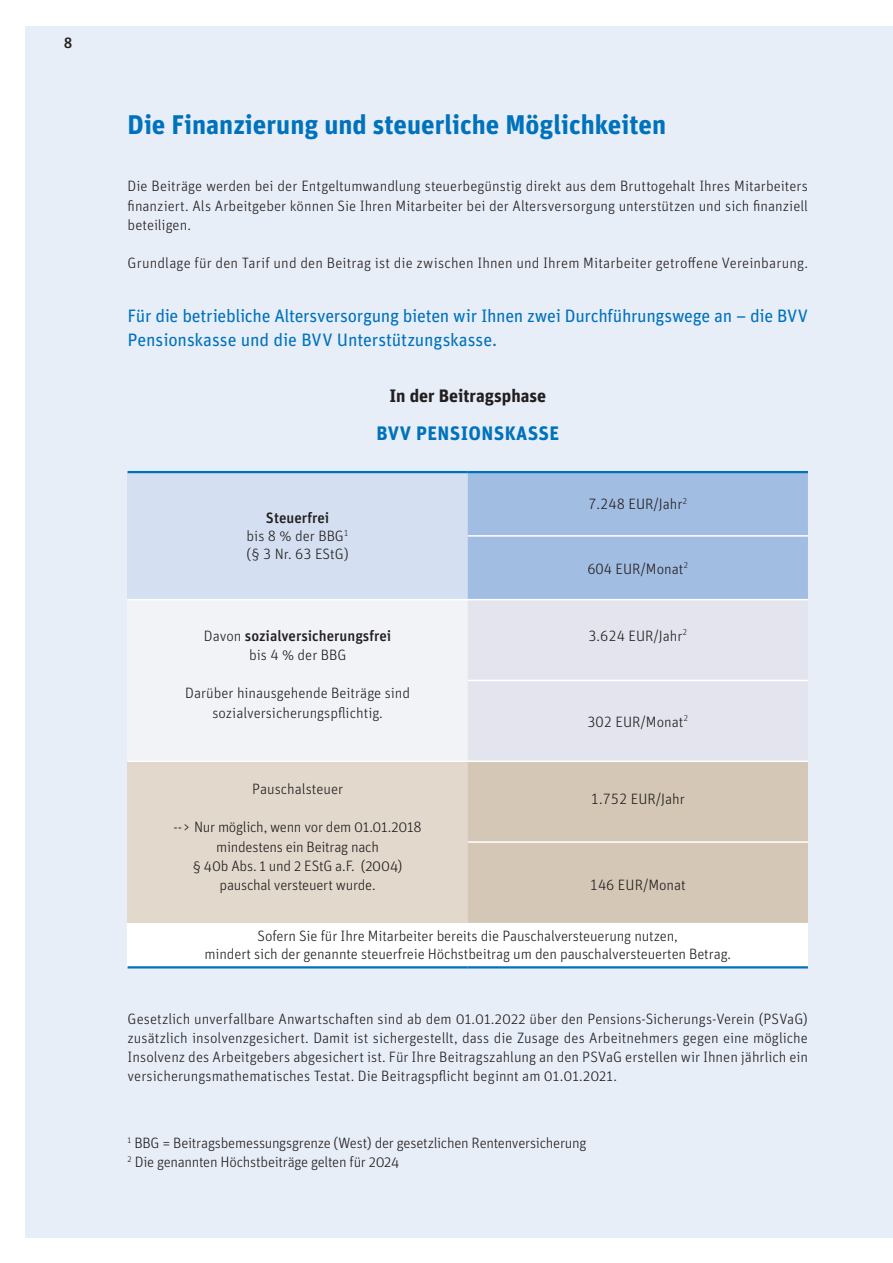
<style>
.page{position:relative;width:893px;height:1263px;background:#fff}
.page>*{position:absolute;margin:0;border:0;box-sizing:border-box;transform-origin:0 0}
.t1{font:700 27px "Unit OT";color:#0072bc}
.t2{font:700 19.5px "Unit OT";letter-spacing:.02em;color:#0072bc}
.t3{font:18px/24px "Unit Pro";letter-spacing:-.015em;color:#0072bc}
.t4{font:700 18px "Unit OT";color:#231f20}
.t5{font:300 15px/19.2px "Unit OT";letter-spacing:-.01em;color:#231f20;text-align:justify}
.t6{font:300 15px/18px "Unit Pro";color:#231f20}
.t7{font:300 15px "Unit OT";letter-spacing:.01em;color:#231f20}
.t8{font:500 15px "Unit Pro";color:#231f20}
.t9{font:500 15px "Unit OT";color:#231f20}
.s1{font-weight:300}
.s2{font-family:"Unit Pro"}
</style>
<div class="page">
<div style="left:26px;top:26px;width:867px;height:1211px;background:#e8eef8"></div>
<div style="left:128px;top:472px;width:340px;height:128px;background:#d4e0f1"></div>
<div style="left:468px;top:473px;width:340px;height:126px;background:#a2bde2"></div>
<div style="left:128px;top:600px;width:340px;height:161px;background:#f1f3f7"></div>
<div style="left:128px;top:761px;width:340px;height:162px;background:#e2d9cc"></div>
<div style="left:468px;top:762px;width:340px;height:161px;background:#d4c7b5"></div>
<div style="left:128px;top:923px;width:680px;height:44px;background:#fff"></div>
<hr style="left:128px;top:966px;width:340px;height:2px;background:#0072bc">
<hr style="left:468px;top:966px;width:340px;height:2px;background:#0072bc">
<hr style="left:128px;top:471px;width:340px;height:2px;background:#0072bc">
<hr style="left:128px;top:599px;width:340px;height:1px;background:#fff">
<hr style="left:468px;top:599px;width:340px;height:1px;background:#fff">
<hr style="left:468px;top:680px;width:340px;height:1px;background:#fff">
<hr style="left:468px;top:471px;width:340px;height:2px;background:#0072bc">
<hr style="left:468px;top:535px;width:340px;height:2px;background:#fff">
<hr style="left:128px;top:760px;width:340px;height:2px;background:#fff">
<hr style="left:468px;top:760px;width:340px;height:2px;background:#fff">
<hr style="left:468px;top:841px;width:340px;height:2px;background:#fff">
<p class="t9" style="left:64px;top:31px;width:10px">8</p>
<p class="t1" style="left:128px;top:103px;width:540px">Die Finanzierung und steuerliche Möglichkeiten</p>
<p class="t5" style="left:128px;top:175px;width:682px">Die Beiträge werden bei der Entgeltumwandlung steuerbegünstig direkt aus dem Bruttogehalt Ihres Mitarbeiters finanziert. Als Arbeitgeber können Sie Ihren Mitarbeiter bei der Altersversorgung unterstützen und sich finanziell beteiligen.</p>
<p class="t7" style="left:128px;top:251px;width:682px">Grundlage für den Tarif und den Beitrag ist die zwischen Ihnen und Ihrem Mitarbeiter getroffene Vereinbarung.</p>
<p class="t3" style="left:128px;top:303px;width:682px">Für die betriebliche Altersversorgung bieten wir Ihnen zwei Durchführungswege an – die BVV<br>Pensionskasse und die BVV Unterstützungskasse.</p>
<p class="t4" style="left:389px;top:381px;width:158px">In der Beitragsphase</p>
<p class="t8" style="left:266px;top:507px;width:65px">Steuerfrei</p>
<p class="t6" style="left:246px;top:526px;width:104px">bis 8 % der BBG<sup>1 </sup>(§ 3 Nr. 63 EStG)</p>
<p class="t2" style="left:376px;top:418px;width:184px">BVV PENSIONSKASSE</p>
<p class="t8" style="left:204px;top:625px;width:189px"><span class="s1">Davon</span> sozialversicherungsfrei</p>
<p class="t6" style="left:249px;top:646px;width:99px">bis 4 % der BBG</p>
<p class="t6" style="left:185px;top:683px;width:226px;line-height:19.2px;text-align:center">Darüber hinausgehende Beiträge sind sozialversicherungspflichtig.</p>
<p class="t6" style="left:588px;top:494px;width:100px">7.248 EUR/Jahr<sup>2</sup></p>
<p class="t6" style="left:587px;top:560px;width:102px">604 EUR/Monat<sup>2</sup></p>
<p class="t6" style="left:588px;top:627px;width:100px">3.624 EUR/Jahr<sup>2</sup></p>
<p class="t6" style="left:587px;top:713px;width:102px">302 EUR/Monat<sup>2</sup></p>
<p class="t6" style="left:252px;top:780px;width:93px">Pauschalsteuer</p>
<p class="t5" style="left:174px;top:816px;width:250px;text-align:center"><span class="s2">--&gt;</span> Nur möglich, wenn vor dem 01.01.2018 mindestens ein Beitrag nach<br>§ 40b Abs. 1 und 2 EStG a.F. (2004) pauschal versteuert wurde.</p>
<p class="t6" style="left:591px;top:789px;width:96px">1.752 EUR/Jahr</p>
<p class="t6" style="left:590px;top:875px;width:98px">146 EUR/Monat</p>
<p class="t5" style="left:205px;top:925px;width:528px;line-height:18px;text-align:center">Sofern Sie für Ihre Mitarbeiter bereits die Pauschalversteuerung nutzen,<br>mindert sich der genannte steuerfreie Höchstbeitrag um den pauschalversteuerten Betrag.</p>
<p class="t5" style="left:128px;top:1007px;width:682px">Gesetzlich unverfallbare Anwartschaften sind ab dem 01.01.2022 über den Pensions-Sicherungs-Verein (PSVaG) zusätzlich insolvenzgesichert. Damit ist sichergestellt, dass die Zusage des Arbeitnehmers gegen eine mögliche Insolvenz des Arbeitgebers abgesichert ist. Für Ihre Beitragszahlung an den PSVaG erstellen wir Ihnen jährlich ein versicherungsmathematisches Testat. Die Beitragspflicht beginnt am 01.01.2021.</p>
<p class="t5" style="left:128px;top:1132px;width:460px"><sup>1</sup> BBG = Beitragsbemessungsgrenze (West) der gesetzlichen Rentenversicherung</p>
<p class="t5" style="left:128px;top:1151px;width:273px"><sup>2</sup> Die genannten Höchstbeiträge gelten für 2024</p>
</div>
